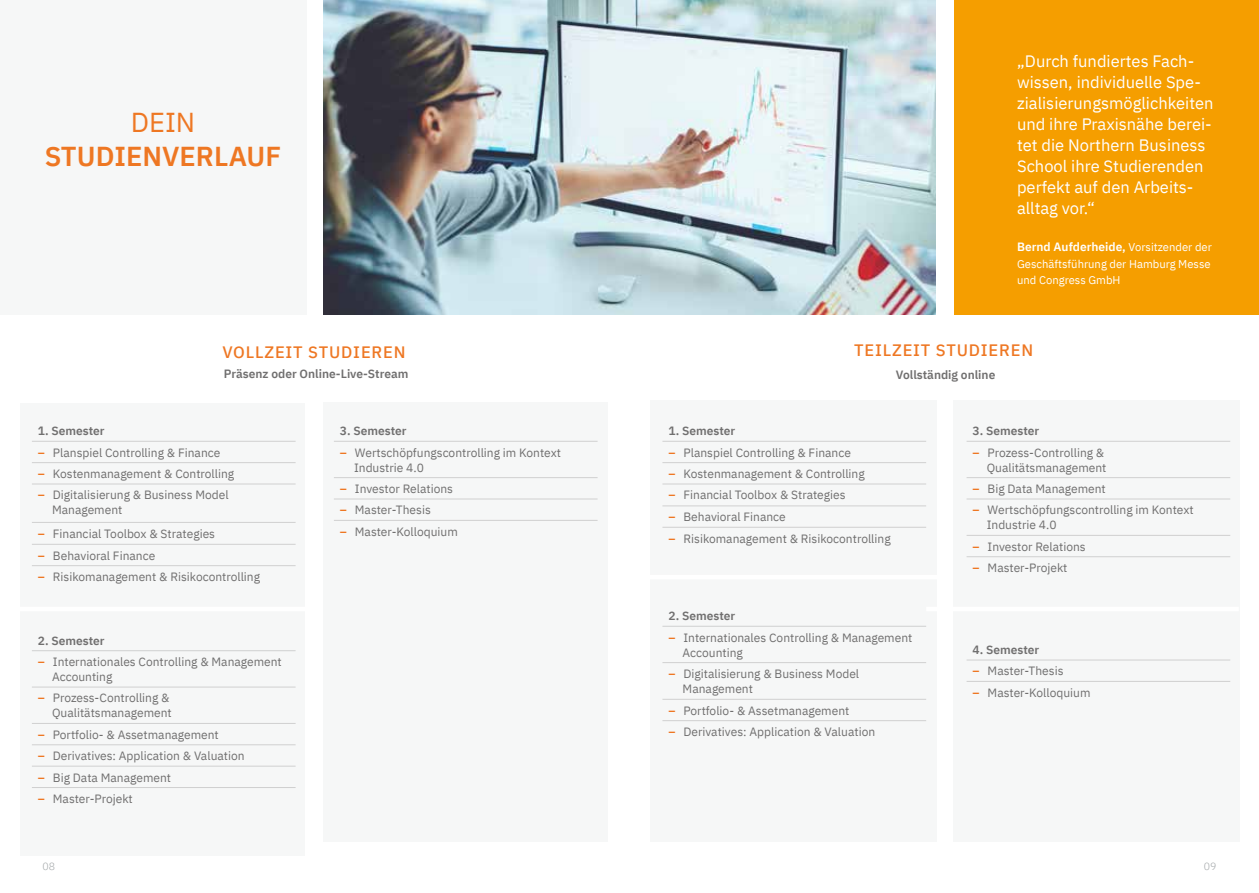
<style>
.page{position:relative;width:1259px;height:893px;background:#fff}
.page>*{position:absolute;margin:0;border:0;box-sizing:border-box;transform-origin:0 0}
.t1{font:600 27.3px "IBM Plex Sans";color:#ee7723}
.t2{font:27.3px "IBM Plex Sans";color:#ee7723}
.t3{font:16.5px/21px "IBM Plex Sans";color:#fff}
.t4{font:500 16.5px "IBM Plex Sans";letter-spacing:.05em;color:#ee7723}
.t5{font:12px/15px "IBM Plex Sans";color:#706f6f}
.t6{font:600 12px "IBM Plex Sans";color:#706f6f}
.t7{font:600 12px "IBM Plex Sans";color:#fff}
.t8{font:11.25px/16.5px "IBM Plex Sans";color:#fff}
.t9{font:300 10.5px "IBM Plex Sans";color:#a1a5a7}
.s1{font-weight:400;font-size:11.25px}
.s2{font-weight:600;color:#ee7723}
</style>
<div class="page">
<div style="left:20px;top:403px;width:285px;height:453px;background:#f6f7f7"></div>
<div style="left:323px;top:403px;width:285px;height:439px;background:#f6f7f7"></div>
<div style="left:651px;top:401px;width:285px;height:441px;background:#f6f7f7"></div>
<div style="left:954px;top:401px;width:285px;height:441px;background:#f6f7f7"></div>
<img style="left:323px;top:0;width:612px;height:315px">
<div style="left:954px;top:0;width:305px;height:315px;background:#f59e00"></div>
<hr style="left:32px;top:441px;width:264px;height:1px;background:#d0d0d0">
<hr style="left:32px;top:462px;width:264px;height:1px;background:#d0d0d0">
<hr style="left:32px;top:484px;width:264px;height:1px;background:#d0d0d0">
<hr style="left:32px;top:522px;width:264px;height:1px;background:#d0d0d0">
<hr style="left:32px;top:544px;width:264px;height:1px;background:#d0d0d0">
<hr style="left:32px;top:565px;width:264px;height:1px;background:#d0d0d0">
<hr style="left:32px;top:650px;width:264px;height:1px;background:#d0d0d0">
<hr style="left:32px;top:687px;width:264px;height:1px;background:#d0d0d0">
<hr style="left:32px;top:723px;width:264px;height:1px;background:#d0d0d0">
<hr style="left:32px;top:744px;width:264px;height:1px;background:#d0d0d0">
<hr style="left:32px;top:766px;width:264px;height:1px;background:#d0d0d0">
<hr style="left:32px;top:787px;width:264px;height:1px;background:#d0d0d0">
<hr style="left:334px;top:441px;width:263px;height:1px;background:#d0d0d0">
<hr style="left:334px;top:477px;width:263px;height:1px;background:#d0d0d0">
<hr style="left:334px;top:499px;width:263px;height:1px;background:#d0d0d0">
<hr style="left:334px;top:520px;width:263px;height:1px;background:#d0d0d0">
<hr style="left:7px;top:607px;width:313px;height:4px;background:#fff">
<hr style="left:926px;top:607px;width:312px;height:4px;background:#fff">
<hr style="left:636px;top:575px;width:312px;height:4px;background:#fff">
<div style="left:0;top:0;width:306px;height:315px;background:#f6f7f7"></div>
<hr style="left:662px;top:441px;width:264px;height:1px;background:#d0d0d0">
<hr style="left:662px;top:462px;width:264px;height:1px;background:#d0d0d0">
<hr style="left:662px;top:484px;width:264px;height:1px;background:#d0d0d0">
<hr style="left:662px;top:506px;width:264px;height:1px;background:#d0d0d0">
<hr style="left:662px;top:527px;width:264px;height:1px;background:#d0d0d0">
<hr style="left:662px;top:626px;width:264px;height:1px;background:#d0d0d0">
<hr style="left:662px;top:662px;width:264px;height:1px;background:#d0d0d0">
<hr style="left:662px;top:699px;width:264px;height:1px;background:#d0d0d0">
<hr style="left:662px;top:720px;width:264px;height:1px;background:#d0d0d0">
<hr style="left:966px;top:660px;width:264px;height:1px;background:#d0d0d0">
<hr style="left:966px;top:681px;width:264px;height:1px;background:#d0d0d0">
<hr style="left:966px;top:441px;width:264px;height:1px;background:#d0d0d0">
<hr style="left:966px;top:477px;width:264px;height:1px;background:#d0d0d0">
<hr style="left:966px;top:499px;width:264px;height:1px;background:#d0d0d0">
<hr style="left:966px;top:535px;width:264px;height:1px;background:#d0d0d0">
<hr style="left:966px;top:556px;width:264px;height:1px;background:#d0d0d0">
<h1 class="t2" style="left:131px;top:101px;width:66px">DEIN</h1>
<h1 class="t1" style="left:45px;top:135px;width:238px">STUDIENVERLAUF</h1>
<h2 class="t4" style="left:222px;top:340px;width:185px">VOLLZEIT STUDIEREN</h2>
<h2 class="t3" style="left:1017px;top:49px;width:198px">„Durch fundiertes Fach&shy;wissen, individuelle Spe&shy;zialisierungsmöglichkeiten und ihre Praxisnähe berei&shy;tet die Northern Business<br>School ihre Studierenden perfekt auf den Arbeits&shy;alltag vor.“</h2>
<p class="t7" style="left:1017px;top:237px;width:196px">Bernd Aufderheide, <span class="s1">Vorsitzender der</span></p>
<p class="t8" style="left:1017px;top:254px;width:195px">Geschäftsführung der Hamburg Messe und Congress GmbH</p>
<h2 class="t4" style="left:854px;top:338px;width:181px">TEILZEIT STUDIEREN</h2>
<p class="t6" style="left:224px;top:365px;width:186px">Präsenz oder Online-Live-Stream</p>
<p class="t6" style="left:896px;top:366px;width:101px">Vollständig online</p>
<p class="t6" style="left:38px;top:422px;width:68px">1. Semester</p>
<p class="t5" style="left:38px;top:444px;width:184px"><span class="s2">–</span> Planspiel Controlling &amp; Finance</p>
<p class="t5" style="left:38px;top:465px;width:198px"><span class="s2">–</span> Kostenmanagement &amp; Controlling</p>
<p class="t5" style="left:52px;top:487px;width:178px;text-indent:-14px"><span class="s2">–</span> Digitalisierung &amp; Business Model<br>Management</p>
<p class="t5" style="left:38px;top:525px;width:179px"><span class="s2">–</span> Financial Toolbox &amp; Strategies</p>
<p class="t5" style="left:38px;top:547px;width:119px"><span class="s2">–</span> Behavioral Finance</p>
<p class="t5" style="left:38px;top:568px;width:224px"><span class="s2">–</span> Risikomanagement &amp; Risikocontrolling</p>
<p class="t6" style="left:38px;top:631px;width:68px">2. Semester</p>
<p class="t5" style="left:52px;top:653px;width:231px;text-indent:-14px"><span class="s2">–</span> Internationales Controlling &amp; Management<br>Accounting</p>
<p class="t5" style="left:38px;top:690px;width:135px;text-align:right"><span class="s2">–</span> Prozess-Controlling &amp;<br>Qualitätsmanagement</p>
<p class="t5" style="left:38px;top:726px;width:182px"><span class="s2">–</span> Portfolio- &amp; Assetmanagement</p>
<p class="t5" style="left:38px;top:747px;width:208px"><span class="s2">–</span> Derivatives: Application &amp; Valuation</p>
<p class="t5" style="left:38px;top:769px;width:135px"><span class="s2">–</span> Big Data Management</p>
<p class="t5" style="left:38px;top:790px;width:96px"><span class="s2">–</span> Master-Projekt</p>
<p class="t6" style="left:340px;top:422px;width:68px">3. Semester</p>
<p class="t5" style="left:354px;top:444px;width:208px;text-indent:-14px"><span class="s2">–</span> Wertschöpfungscontrolling im Kontext<br>Industrie 4.0</p>
<p class="t5" style="left:340px;top:480px;width:115px"><span class="s2">–</span> Investor Relations</p>
<p class="t5" style="left:340px;top:502px;width:92px"><span class="s2">–</span> Master-Thesis</p>
<p class="t5" style="left:340px;top:523px;width:119px"><span class="s2">–</span> Master-Kolloquium</p>
<p class="t6" style="left:668px;top:422px;width:68px">1. Semester</p>
<p class="t5" style="left:668px;top:444px;width:184px"><span class="s2">–</span> Planspiel Controlling &amp; Finance</p>
<p class="t5" style="left:668px;top:465px;width:198px"><span class="s2">–</span> Kostenmanagement &amp; Controlling</p>
<p class="t5" style="left:668px;top:487px;width:179px"><span class="s2">–</span> Financial Toolbox &amp; Strategies</p>
<p class="t5" style="left:668px;top:508px;width:119px"><span class="s2">–</span> Behavioral Finance</p>
<p class="t5" style="left:668px;top:530px;width:224px"><span class="s2">–</span> Risikomanagement &amp; Risikocontrolling</p>
<p class="t6" style="left:668px;top:607px;width:68px">2. Semester</p>
<p class="t5" style="left:682px;top:629px;width:231px;text-indent:-14px"><span class="s2">–</span> Internationales Controlling &amp; Management<br>Accounting</p>
<p class="t5" style="left:682px;top:665px;width:178px;text-indent:-14px"><span class="s2">–</span> Digitalisierung &amp; Business Model<br>Management</p>
<p class="t5" style="left:668px;top:702px;width:182px"><span class="s2">–</span> Portfolio- &amp; Assetmanagement</p>
<p class="t5" style="left:668px;top:723px;width:208px"><span class="s2">–</span> Derivatives: Application &amp; Valuation</p>
<p class="t6" style="left:972px;top:422px;width:68px">3. Semester</p>
<p class="t5" style="left:972px;top:444px;width:135px;text-align:right"><span class="s2">–</span> Prozess-Controlling &amp;<br>Qualitätsmanagement</p>
<p class="t5" style="left:972px;top:480px;width:135px"><span class="s2">–</span> Big Data Management</p>
<p class="t5" style="left:986px;top:502px;width:208px;text-indent:-14px"><span class="s2">–</span> Wertschöpfungscontrolling im Kontext<br>Industrie 4.0</p>
<p class="t5" style="left:972px;top:538px;width:115px"><span class="s2">–</span> Investor Relations</p>
<p class="t5" style="left:972px;top:559px;width:96px"><span class="s2">–</span> Master-Projekt</p>
<p class="t6" style="left:972px;top:640px;width:68px">4. Semester</p>
<p class="t5" style="left:972px;top:663px;width:92px"><span class="s2">–</span> Master-Thesis</p>
<p class="t5" style="left:972px;top:684px;width:119px"><span class="s2">–</span> Master-Kolloquium</p>
<p class="t9" style="left:43px;top:859px;width:14px">08</p>
<p class="t9" style="left:1203px;top:858px;width:14px">09</p>
</div>
